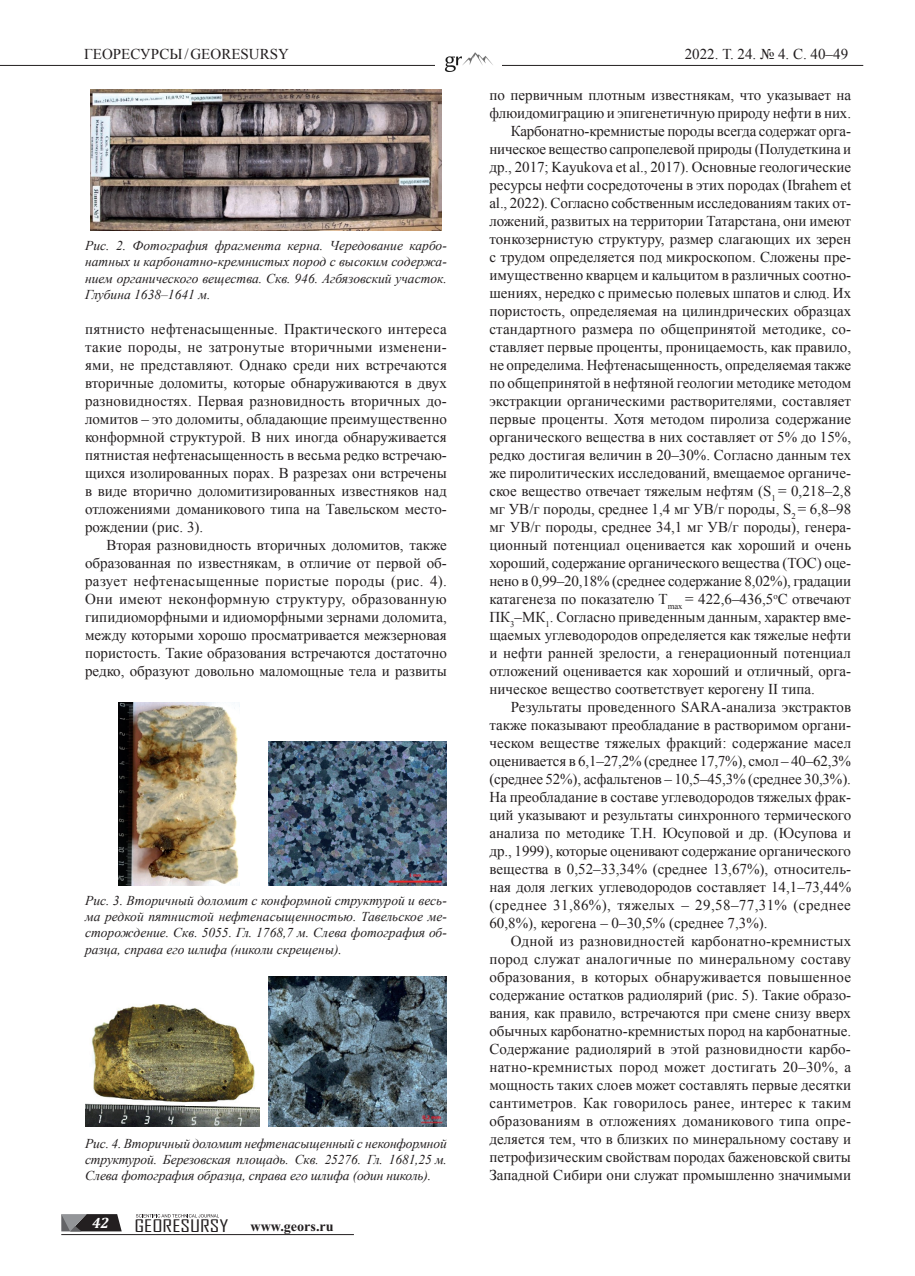
<style>
.page{position:relative;width:915px;height:1276px;background:#fff}
.page>*{position:absolute;margin:0;border:0;box-sizing:border-box;transform-origin:0 0}
.t1{font:16.65px "Agency FB Cyrillic";color:#231f20;scale:1.37 1}
.t2{font:15px/18px "Times New Roman";color:#231f20;text-align:justify}
.t3{font:15px "Times New Roman";letter-spacing:.025em;color:#231f20}
.t4{font:15px "Times New Roman";letter-spacing:.02em;color:#231f20}
.t5{font:italic 700 15px "Cambria";color:#fff}
.t6{font:700 14.1px "Times New Roman";color:#231f20}
.t7{font:italic 13.5px/16.2px "Times New Roman";color:#231f20;text-align:justify}
</style>
<div class="page">
<hr style="left:61px;top:1234px;width:293px;height:1px;background:#231f20">
<svg style="left:136px;top:1214px;width:82px;height:3px"></svg>
<svg style="left:61px;top:1214px;width:61px;height:17px"></svg>
<hr style="left:0;top:65px;width:863px;height:1px;background:#231f20">
<img style="left:435px;top:52px;width:66px;height:20px">
<img style="left:90px;top:89px;width:351px;height:142px">
<img style="left:118px;top:702px;width:121px;height:183px">
<img style="left:269px;top:741px;width:177px;height:144px">
<img style="left:85px;top:1004px;width:175px;height:122px">
<img style="left:269px;top:976px;width:177px;height:150px">
<p class="t2" style="left:84px;top:45px;width:206px">Георесурсы/Georesursy</p>
<p class="t2" style="left:684px;top:45px;width:165px">2022. Т. 24. № 4. С. 40–49</p>
<p class="t7" style="left:85px;top:237px;width:363px">Рис. 2. Фотография фрагмента керна. Чередование карбо&shy;натных и карбонатно-кремнистых пород с высоким содержа&shy;нием органического вещества. Скв. 946. Агбязовский участок.<br>Глубина 1638–1641 м.</p>
<p class="t2" style="left:85px;top:320px;width:363px">пятнисто нефтенасыщенные. Практического интереса такие породы, не затронутые вторичными изменени&shy;ями, не представляют. Однако среди них встречаются вторичные доломиты, которые обнаруживаются в двух разновидностях. Первая разновидность вторичных до&shy;ломитов – это доломиты, обладающие преимущественно конформной структурой. В них иногда обнаруживается пятнистая нефтенасыщенность в весьма редко встречаю&shy;щихся изолированных порах. В разрезах они встречены в виде вторично доломитизированных известняков над отложениями доманикового типа на Тавельском место&shy;рождении (рис. 3).</p>
<p class="t2" style="left:85px;top:536px;width:363px;text-indent:21px">Вторая разновидность вторичных доломитов, также образованная по известнякам, в отличие от первой об&shy;разует нефтенасыщенные пористые породы (рис. 4).<br>Они имеют неконформную структуру, образованную гипидиоморфными и идиоморфными зернами доломита, между которыми хорошо просматривается межзерновая пористость. Такие образования встречаются достаточно редко, образуют довольно маломощные тела и развиты</p>
<p class="t7" style="left:85px;top:892px;width:363px">Рис. 3. Вторичный доломит с конформной структурой и весь&shy;ма редкой пятнистой нефтенасыщенностью. Тавельское ме&shy;сторождение. Скв. 5055. Гл. 1768,7 м. Слева фотография об&shy;разца, справа его шлифа (николи скрещены).</p>
<p class="t7" style="left:85px;top:1135px;width:363px">Рис. 4. Вторичный доломит нефтенасыщенный с неконформной структурой. Березовская площадь. Скв. 25276. Гл. 1681,25 м.<br>Слева фотография образца, справа его шлифа (один николь).</p>
<p class="t5" style="left:92px;top:1212px;width:19px">42</p>
<p class="t1" style="left:134px;top:1215px;width:70px">GEORESURSY</p>
<p class="t6" style="left:250px;top:1217px;width:85px">www.geors.ru</p>
<p class="t2" style="left:489px;top:85px;width:363px">по первичным плотным известнякам, что указывает на</p>
<p class="t2" style="left:489px;top:103px;width:363px">флюидомиграцию и эпигенетичную природу нефти в них.</p>
<p class="t2" style="left:510px;top:121px;width:342px">Карбонатно-кремнистые породы всегда содержат орга-</p>
<p class="t2" style="left:489px;top:139px;width:363px">ническое вещество сапропелевой природы (Полудеткина и</p>
<p class="t2" style="left:489px;top:157px;width:363px">др., 2017; Kayukova et al., 2017). Основные геологические</p>
<p class="t2" style="left:489px;top:175px;width:363px">ресурсы нефти сосредоточены в этих породах (Ibrahem et</p>
<p class="t2" style="left:489px;top:193px;width:363px">al., 2022). Согласно собственным исследованиям таких от-</p>
<p class="t2" style="left:489px;top:211px;width:363px">ложений, развитых на территории Татарстана, они имеют</p>
<p class="t2" style="left:489px;top:229px;width:363px">тонкозернистую структуру, размер слагающих их зерен</p>
<p class="t2" style="left:489px;top:247px;width:363px">с трудом определяется под микроскопом. Сложены пре-</p>
<p class="t2" style="left:489px;top:265px;width:363px">имущественно кварцем и кальцитом в различных соотно-</p>
<p class="t2" style="left:489px;top:283px;width:363px">шениях, нередко с примесью полевых шпатов и слюд. Их</p>
<p class="t2" style="left:489px;top:301px;width:363px">пористость, определяемая на цилиндрических образцах</p>
<p class="t2" style="left:489px;top:319px;width:363px">стандартного размера по общепринятой методике, со-</p>
<p class="t2" style="left:489px;top:337px;width:363px">ставляет первые проценты, проницаемость, как правило,</p>
<p class="t2" style="left:489px;top:355px;width:363px">не определима. Нефтенасыщенность, определяемая также</p>
<p class="t2" style="left:489px;top:373px;width:363px">по общепринятой в нефтяной геологии методике методом</p>
<p class="t2" style="left:489px;top:391px;width:363px">экстракции органическими растворителями, составляет</p>
<p class="t2" style="left:489px;top:409px;width:363px">первые проценты. Хотя методом пиролиза содержание</p>
<p class="t2" style="left:489px;top:427px;width:363px">органического вещества в них составляет от 5% до 15%,</p>
<p class="t2" style="left:489px;top:445px;width:363px">редко достигая величин в 20–30%. Согласно данным тех</p>
<p class="t2" style="left:489px;top:463px;width:363px">же пиролитических исследований, вмещаемое органиче-</p>
<p class="t2" style="left:489px;top:481px;width:363px">ское вещество отвечает тяжелым нефтям (S<sub>1</sub> = 0,218–2,8</p>
<p class="t2" style="left:489px;top:499px;width:363px">мг УВ/г породы, среднее 1,4 мг УВ/г породы, S<sub>2</sub> = 6,8–98</p>
<p class="t2" style="left:489px;top:517px;width:363px">мг УВ/г породы, среднее 34,1 мг УВ/г породы), генера-</p>
<p class="t2" style="left:489px;top:535px;width:363px">ционный потенциал оценивается как хороший и очень</p>
<p class="t2" style="left:489px;top:553px;width:363px">хороший, содержание органического вещества (ТОС) оце-</p>
<p class="t2" style="left:489px;top:571px;width:363px">нено в 0,99–20,18% (среднее содержание 8,02%), градации</p>
<p class="t2" style="left:489px;top:589px;width:363px">катагенеза по показателю T<sub>max</sub> = 422,6–436,5<sup>о</sup>С отвечают</p>
<p class="t2" style="left:489px;top:607px;width:363px">ПК<sub>3</sub>–МК<sub>1</sub>. Согласно приведенным данным, характер вме-</p>
<p class="t2" style="left:489px;top:625px;width:363px">щаемых углеводородов определяется как тяжелые нефти</p>
<p class="t2" style="left:489px;top:643px;width:363px">и нефти ранней зрелости, а генерационный потенциал</p>
<p class="t2" style="left:489px;top:661px;width:363px">отложений оценивается как хороший и отличный, орга-</p>
<p class="t2" style="left:489px;top:679px;width:327px">ническое вещество соответствует керогену II типа.</p>
<p class="t2" style="left:510px;top:697px;width:342px">Результаты проведенного SARA-анализа экстрактов</p>
<p class="t2" style="left:489px;top:715px;width:363px">также показывают преобладание в растворимом органи-</p>
<p class="t2" style="left:489px;top:733px;width:363px">ческом веществе тяжелых фракций: содержание масел</p>
<p class="t2" style="left:489px;top:751px;width:363px">оценивается в 6,1–27,2% (среднее 17,7%), смол – 40–62,3%</p>
<p class="t2" style="left:489px;top:769px;width:363px">(среднее 52%), асфальтенов – 10,5–45,3% (среднее 30,3%).</p>
<p class="t2" style="left:489px;top:787px;width:363px">На преобладание в составе углеводородов тяжелых фрак-</p>
<p class="t2" style="left:489px;top:805px;width:363px">ций указывают и результаты синхронного термического</p>
<p class="t2" style="left:489px;top:823px;width:363px">анализа по методике Т.Н. Юсуповой и др. (Юсупова и</p>
<p class="t2" style="left:489px;top:841px;width:363px">др., 1999), которые оценивают содержание органического</p>
<p class="t2" style="left:489px;top:859px;width:363px">вещества в 0,52–33,34% (среднее 13,67%), относитель-</p>
<p class="t2" style="left:489px;top:877px;width:363px">ная доля легких углеводородов составляет 14,1–73,44%</p>
<p class="t3" style="left:489px;top:895px;width:363px">(среднее 31,86%), тяжелых – 29,58–77,31% (среднее</p>
<p class="t2" style="left:489px;top:913px;width:279px">60,8%), керогена – 0–30,5% (среднее 7,3%).</p>
<p class="t2" style="left:510px;top:931px;width:342px">Одной из разновидностей карбонатно-кремнистых</p>
<p class="t2" style="left:489px;top:949px;width:363px">пород служат аналогичные по минеральному составу</p>
<p class="t2" style="left:489px;top:967px;width:363px">образования, в которых обнаруживается повышенное</p>
<p class="t2" style="left:489px;top:985px;width:363px">содержание остатков радиолярий (рис. 5). Такие образо-</p>
<p class="t2" style="left:489px;top:1003px;width:363px">вания, как правило, встречаются при смене снизу вверх</p>
<p class="t2" style="left:489px;top:1021px;width:363px">обычных карбонатно-кремнистых пород на карбонатные.</p>
<p class="t2" style="left:489px;top:1039px;width:363px">Содержание радиолярий в этой разновидности карбо-</p>
<p class="t4" style="left:489px;top:1057px;width:363px">натно-кремнистых пород может достигать 20–30%, а</p>
<p class="t2" style="left:489px;top:1075px;width:363px">мощность таких слоев может составлять первые десятки</p>
<p class="t2" style="left:489px;top:1093px;width:363px">сантиметров. Как говорилось ранее, интерес к таким</p>
<p class="t2" style="left:489px;top:1111px;width:363px">образованиям в отложениях доманикового типа опре-</p>
<p class="t2" style="left:489px;top:1129px;width:363px">деляется тем, что в близких по минеральному составу и</p>
<p class="t2" style="left:489px;top:1147px;width:363px">петрофизическим свойствам породах баженовской свиты</p>
<p class="t2" style="left:489px;top:1165px;width:363px">Западной Сибири они служат промышленно значимыми</p>
</div>
